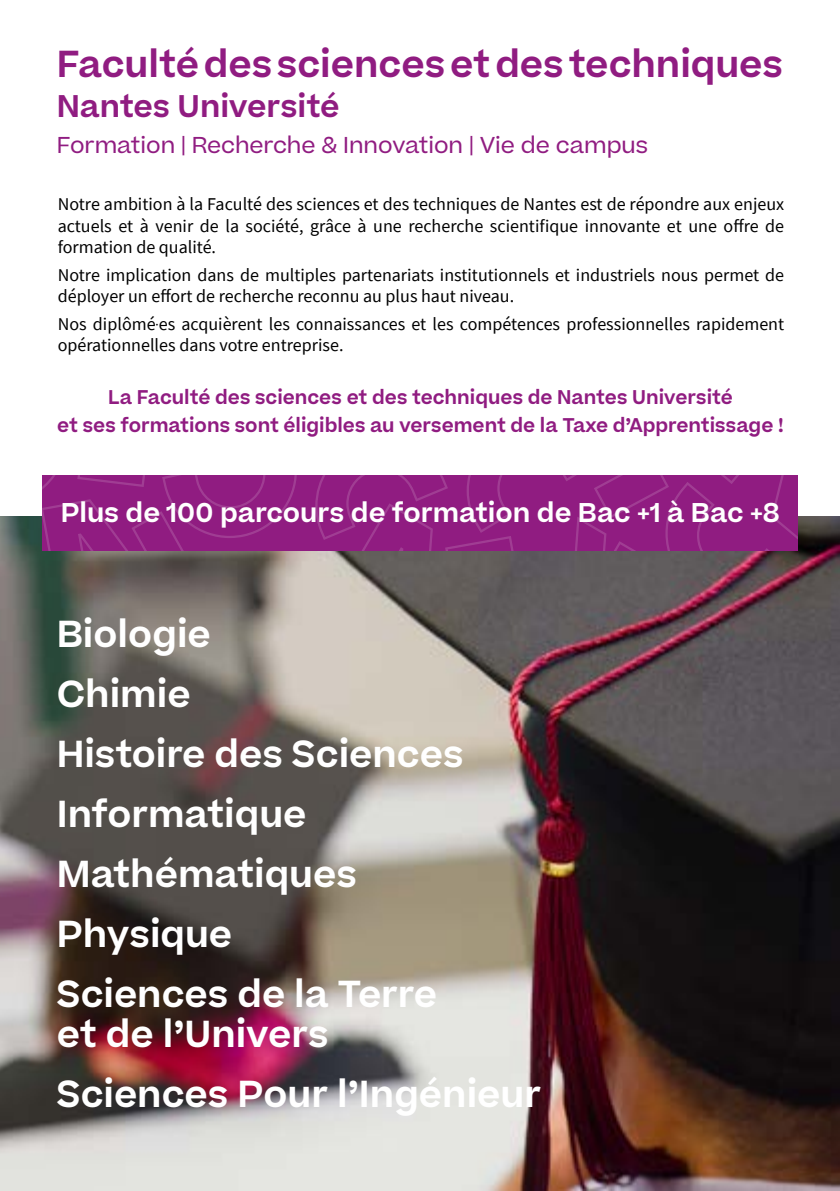
<style>
.page{position:relative;width:840px;height:1191px;background:#fff}
.page>*{position:absolute;margin:0;border:0;box-sizing:border-box;transform-origin:0 0}
.t1{font:600 36px/60px "Beatrice";color:#fff}
.t2{font:600 36px "Beatrice";color:#901c81}
.t3{font:600 30px "Beatrice";color:#901c81}
.t4{font:600 26px "Beatrice";color:#fff}
.t5{font:22px "Beatrice";color:#901c81}
.t6{font:600 19px/28px "Beatrice";color:#901c81;text-align:center}
.t7{font:18px/21.6px "Source Sans Pro";color:#000}
</style>
<div class="page">
<img style="left:0;top:516px;width:839px;height:675px">
<svg style="left:42px;top:475px;width:755px;height:75px;background:#911e82"></svg>
<h1 class="t2" style="left:57px;top:40px;width:727px">Faculté des sciences et des techniques</h1>
<h2 class="t3" style="left:57px;top:86px;width:284px">Nantes Université</h2>
<p class="t5" style="left:57px;top:131px;width:592px">Formation | Recherche &amp; Innovation | Vie de campus</p>
<p class="t7" style="left:58px;top:193px;width:727px;text-align:justify">Notre ambition à la Faculté des sciences et des techniques de Nantes est de répondre aux enjeux actuels et à venir de la société, grâce à une recherche scientifique innovante et une offre de formation de qualité.</p>
<p class="t7" style="left:58px;top:264px;width:727px">Notre implication dans de multiples partenariats institutionnels et industriels nous permet de déployer un effort de recherche reconnu au plus haut niveau.</p>
<p class="t7" style="left:58px;top:313px;width:727px">Nos diplômé.es acquièrent les connaissances et les compétences professionnelles rapidement opérationnelles dans votre entreprise.</p>
<p class="t6" style="left:57px;top:383px;width:727px">La Faculté des sciences et des techniques de Nantes Université<br>et ses formations sont éligibles au versement de la Taxe d’Apprentissage !</p>
<h3 class="t4" style="left:61px;top:495px;width:719px">Plus de 100 parcours de formation de Bac +1 à Bac +8</h3>
<h1 class="t1" style="left:57px;top:603px;width:408px">Biologie<br>Chimie<br>Histoire des Sciences<br>Informatique<br>Mathématiques<br>Physique<br>Sciences de la Terre</h1>
<h1 class="t1" style="left:57px;top:1003px;width:485px">et de l’Univers<br>Sciences Pour l’Ingénieur</h1>
</div>
